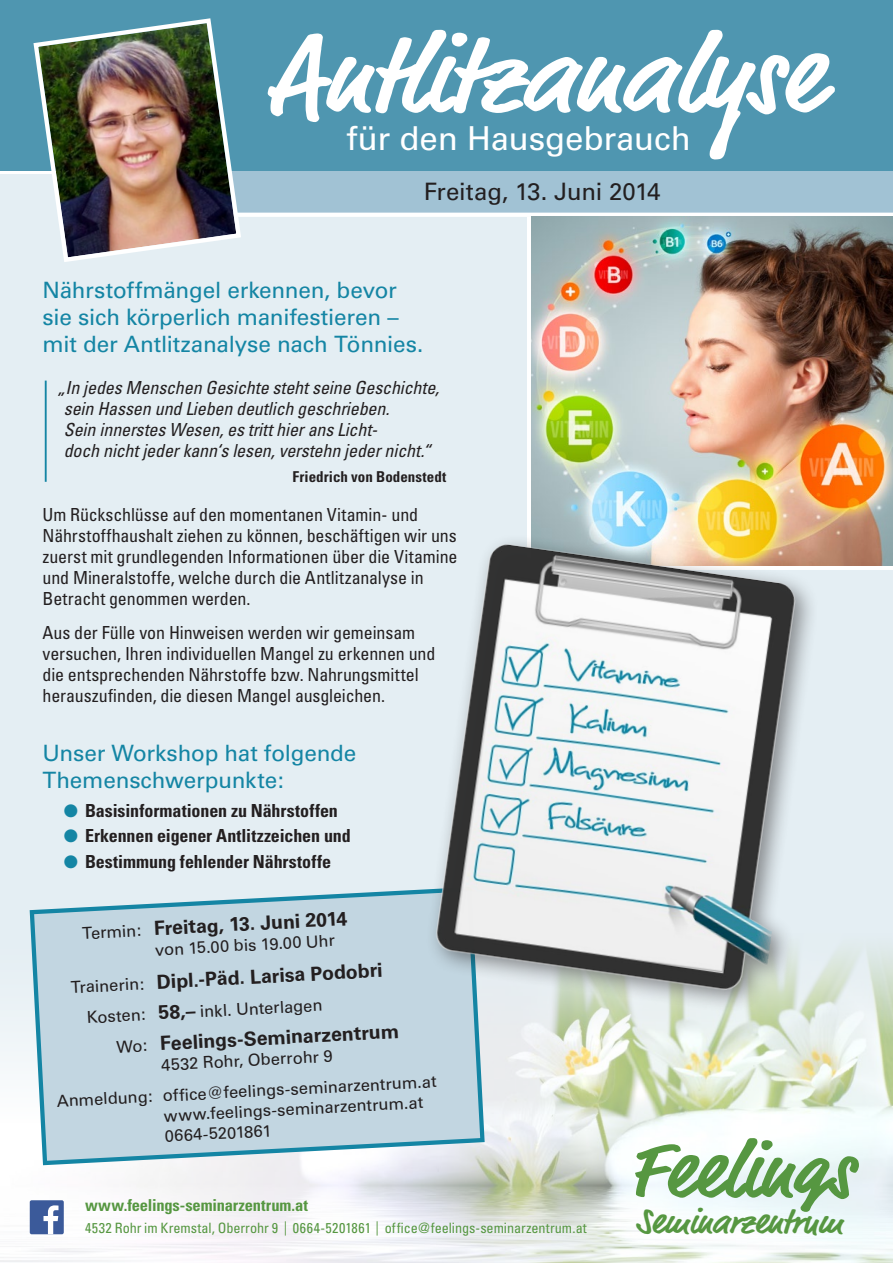
<style>
.page{position:relative;width:893px;height:1263px;background:#fff}
.page>*{position:absolute;margin:0;border:0;box-sizing:border-box;transform-origin:0 0}
.t1{font:700 111px "Market";color:#fff}
.t2{font:700 36px "Market";color:#569741}
.t3{font:33px "Univers";letter-spacing:-.005em;color:#fff}
.t4{font:24px "Univers";letter-spacing:-.01em;color:#231f20}
.t5{font:22.5px/27px "Univers";letter-spacing:-.01em;color:#1485a4}
.t6{font:700 19.5px "Univers";color:#231f20}
.t7{font:condensed 18px/21px "Univers";letter-spacing:-.005em;color:#231f20}
.t8{font:italic condensed 18px/21px "Univers";letter-spacing:-.005em;color:#231f20}
.t9{font:700 condensed 18px "Univers";letter-spacing:-.005em;color:#231f20}
.t10{font:16.5px/30.9px "Univers";color:#231f20;text-align:center}
.t11{font:700 condensed 16.5px "Univers";letter-spacing:-.005em;color:#569741}
.t12{font:700 condensed 15px "Univers";letter-spacing:.005em;color:#231f20}
.t13{font:condensed 14.25px "Univers";color:#569741}
.s1{color:#1485a4}
.s2{font-weight:400;font-size:16.5px}
.s3{font-weight:700;font-size:19.5px}
</style>
<div class="page">
<img style="left:0;top:1037px;width:893px;height:226px">
<svg style="left:635px;top:1138px;width:224px;height:74px"></svg>
<div style="left:0;top:174px;width:893px;height:757px;background:#e4eef3"></div>
<svg style="left:243px;top:170px;width:650px;height:47px;background:#a6c5d6"></svg>
<div style="left:0;top:0;width:893px;height:170px;background:#4f96b0"></div>
<svg style="left:487px;top:931px;width:406px;height:106px;background:#e0e9e2"></svg>
<div style="left:0;top:931px;width:128px;height:192px;background:linear-gradient(to bottom,#e1ecf1,#fcfdfe)"></div>
<hr style="left:45px;top:381px;width:2px;height:101px;background:#1485a4">
<div style="left:30px;top:1200px;width:34px;height:34px;background:#3b5a9a;border-radius:2px"></div>
<svg style="left:44px;top:1205px;width:14px;height:29px"></svg>
<img style="left:31px;top:18px;width:212px;height:244px">
<svg style="left:27px;top:890px;width:460px;height:277px;background:#bfd5e0"></svg>
<img style="left:531px;top:217px;width:362px;height:349px">
<img style="left:408px;top:519px;width:415px;height:501px">
<h1 class="t1" style="left:267px;top:8px;width:555px">Antlitzanalyse</h1>
<h3 class="t3" style="left:347px;top:119px;width:346px">für den Hausgebrauch</h3>
<h3 class="t4" style="left:424px;top:177px;width:238px">Freitag, 13. Juni 2014</h3>
<p class="t5" style="left:43px;top:276px;width:382px">Nährstoffmängel erkennen, bevor sie sich körperlich manifestieren – mit der Antlitzanalyse nach Tönnies.</p>
<p class="t8" style="left:64px;top:377px;width:377px;text-indent:-6px">„In jedes Menschen Gesichte steht seine Geschichte, sein Hassen und Lieben deutlich geschrieben.<br>Sein innerstes Wesen, es tritt hier ans Licht-<br>doch nicht jeder kann‘s lesen, verstehn jeder nicht.“</p>
<p class="t12" style="left:292px;top:467px;width:155px">Friedrich von Bodenstedt</p>
<p class="t7" style="left:43px;top:504px;width:417px">Um Rückschlüsse auf den momentanen Vitamin- und Nährstoffhaushalt ziehen zu können, beschäftigen wir uns zuerst mit grundlegenden Informationen über die Vitamine und Mineralstoffe, welche durch die Antlitzanalyse in Betracht genommen werden.</p>
<p class="t7" style="left:43px;top:622px;width:394px">Aus der Fülle von Hinweisen werden wir gemeinsam versuchen, Ihren individuellen Mangel zu erkennen und die entsprechenden Nährstoffe bzw. Nahrungsmittel herauszufinden, die diesen Mangel ausgleichen.</p>
<p class="t5" style="left:43px;top:739px;width:315px">Unser Workshop hat folgende<br>Themenschwerpunkte:</p>
<p class="t9" style="left:64px;top:799px;width:276px"><span class="s1">●</span> Basisinformationen zu Nährstoffen</p>
<p class="t9" style="left:64px;top:825px;width:289px"><span class="s1">●</span> Erkennen eigener Antlitzzeichen und</p>
<p class="t9" style="left:64px;top:850px;width:269px"><span class="s1">●</span> Bestimmung fehlender Nährstoffe</p>
<p class="t6" style="left:82px;top:921px;width:267px;rotate:-3deg"><span class="s2">Termin:</span> Freitag, 13. Juni 2014</p>
<p class="t10" style="left:154px;top:934px;width:181px;rotate:-3deg">von 15.00 bis 19.00 Uhr</p>
<p class="t6" style="left:70px;top:975px;width:314px;rotate:-3deg"><span class="s2">Trainerin:</span> Dipl.-Päd. Larisa Podobri</p>
<p class="t10" style="left:86px;top:1002px;width:237px;rotate:-3deg">Kosten: <span class="s3">58,–</span> inkl. Unterlagen</p>
<p class="t6" style="left:116px;top:1034px;width:285px;rotate:-3deg"><span class="s2">Wo:</span> Feelings-Seminarzentrum</p>
<p class="t10" style="left:54px;top:1055px;width:382px;rotate:-3deg">4532 Rohr, Oberrohr 9<br>Anmeldung: offi ce@feelings-seminarzentrum.at</p>
<p class="t10" style="left:163px;top:1106px;width:261px;line-height:20.2px;text-align:left;rotate:-3deg">www.feelings-seminarzentrum.at<br>0664-5201861</p>
<p class="t11" style="left:85px;top:1195px;width:224px">www.feelings-seminarzentrum.at</p>
<p class="t13" style="left:85px;top:1219px;width:503px">4532 Rohr im Kremstal, Oberrohr 9 | 0664-5201861 | office@feelings-seminarzentrum.at</p>
<h2 class="t2" style="left:636px;top:1200px;width:208px">Seminarzentrum</h2>
</div>
